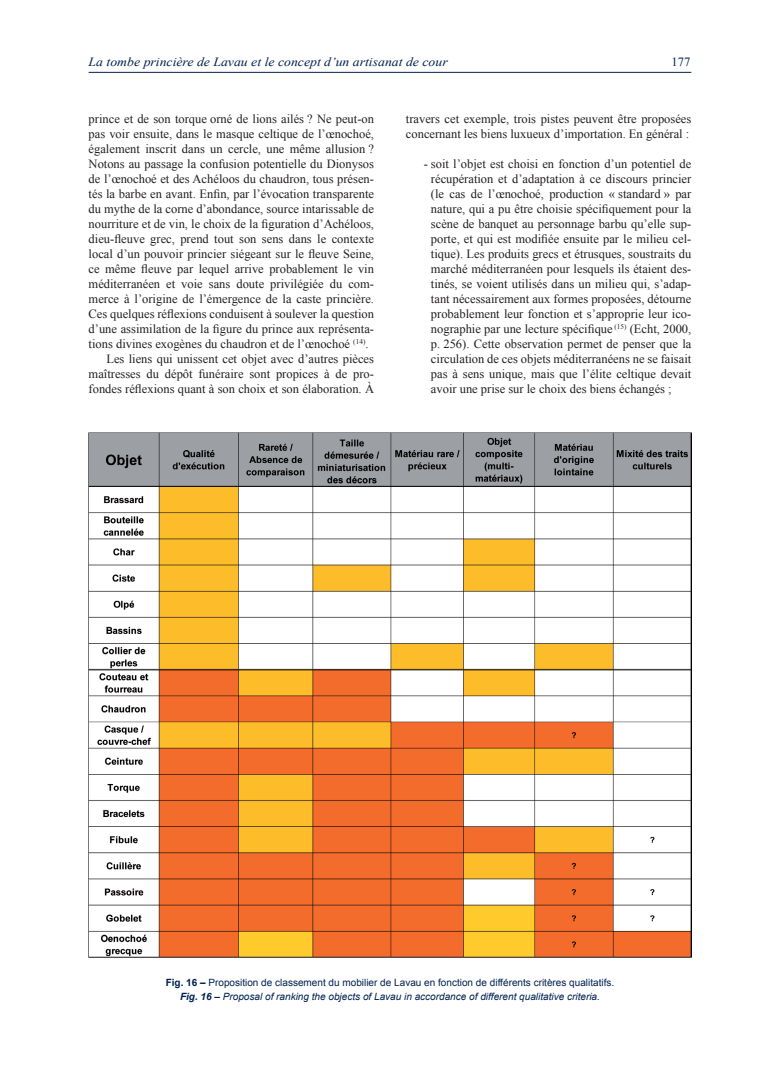
<style>
.page{position:relative;width:780px;height:1088px;background:#fff}
.page>*{position:absolute;margin:0;border:0;box-sizing:border-box;transform-origin:0 0}
._0_Txt_baz{font:12.5px/15px "Times New Roman";color:#231f20;text-align:justify}
.t1{font:italic 12.5px "Times New Roman";color:#00214f;scale:1.1 1}
.t2{font:12.5px "Times New Roman";color:#00214f}
.Figures{font:10px "Arial";color:#00214f}
.Figures-2{font:italic 10px "Arial";color:#00214f}
.s1{font-weight:700}
</style>
<div class="page">
<hr style="left:89px;top:72px;width:602px;height:1px;background:#00214f">
<img style="left:89px;top:432px;width:602px;height:525px">
<p class="t1" style="left:89px;top:53px;width:328px">La tombe princière de Lavau et le concept d’un artisanat de cour</p>
<p class="t2" style="left:671px;top:53px;width:20px">177</p>
<p class="_0_Txt_baz" style="left:89px;top:111px;width:287px">prince et de son torque orné de lions ailés ? Ne peut-on pas voir ensuite, dans le masque celtique de l’œnochoé, également inscrit dans un cercle, une même allusion ?<br>Notons au passage la confusion potentielle du Dionysos de l’œnochoé et des Achéloos du chaudron, tous présen&shy;tés la barbe en avant. Enfin, par l’évocation transparente du mythe de la corne d’abondance, source intarissable de nourriture et de vin, le choix de la figuration d’Achéloos, dieu-fleuve grec, prend tout son sens dans le contexte local d’un pouvoir princier siégeant sur le fleuve Seine, ce même fleuve par lequel arrive probablement le vin méditerranéen et voie sans doute privilégiée du com&shy;merce à l’origine de l’émergence de la caste princière.<br>Ces quelques réflexions conduisent à soulever la question d’une assimilation de la figure du prince aux représenta&shy;tions divines exogènes du chaudron et de l’œnochoé <sup>(14)</sup>.</p>
<p class="_0_Txt_baz" style="left:89px;top:351px;width:287px;text-indent:18px">Les liens qui unissent cet objet avec d’autres pièces maîtresses du dépôt funéraire sont propices à de pro&shy;fondes réflexions quant à son choix et son élaboration. À</p>
<p class="_0_Txt_baz" style="left:406px;top:111px;width:287px">travers cet exemple, trois pistes peuvent être proposées concernant les biens luxueux d’importation. En général :</p>
<p class="_0_Txt_baz" style="left:431px;top:156px;width:262px;text-indent:-7px">- soit l’objet est choisi en fonction d’un potentiel de récupération et d’adaptation à ce discours princier (le cas de l’œnochoé, production « standard » par nature, qui a pu être choisie spécifiquement pour la scène de banquet au personnage barbu qu’elle sup&shy;porte, et qui est modifiée ensuite par le milieu cel&shy;tique). Les produits grecs et étrusques, soustraits du marché méditerranéen pour lesquels ils étaient des&shy;tinés, se voient utilisés dans un milieu qui, s’adap&shy;tant nécessairement aux formes proposées, détourne probablement leur fonction et s’approprie leur ico&shy;nographie par une lecture spécifique <sup>(15)</sup> (Echt, 2000, p. 256). Cette observation permet de penser que la circulation de ces objets méditerranéens ne se faisait pas à sens unique, mais que l’élite celtique devait avoir une prise sur le choix des biens échangés ;</p>
<p class="Figures" style="left:166px;top:976px;width:450px"><span class="s1">Fig. 16 –</span> Proposition de classement du mobilier de Lavau en fonction de différents critères qualitatifs.</p>
<p class="Figures-2" style="left:180px;top:989px;width:421px"><span class="s1">Fig. 16 –</span> Proposal of ranking the objects of Lavau in accordance of different qualitative criteria.</p>
</div>
